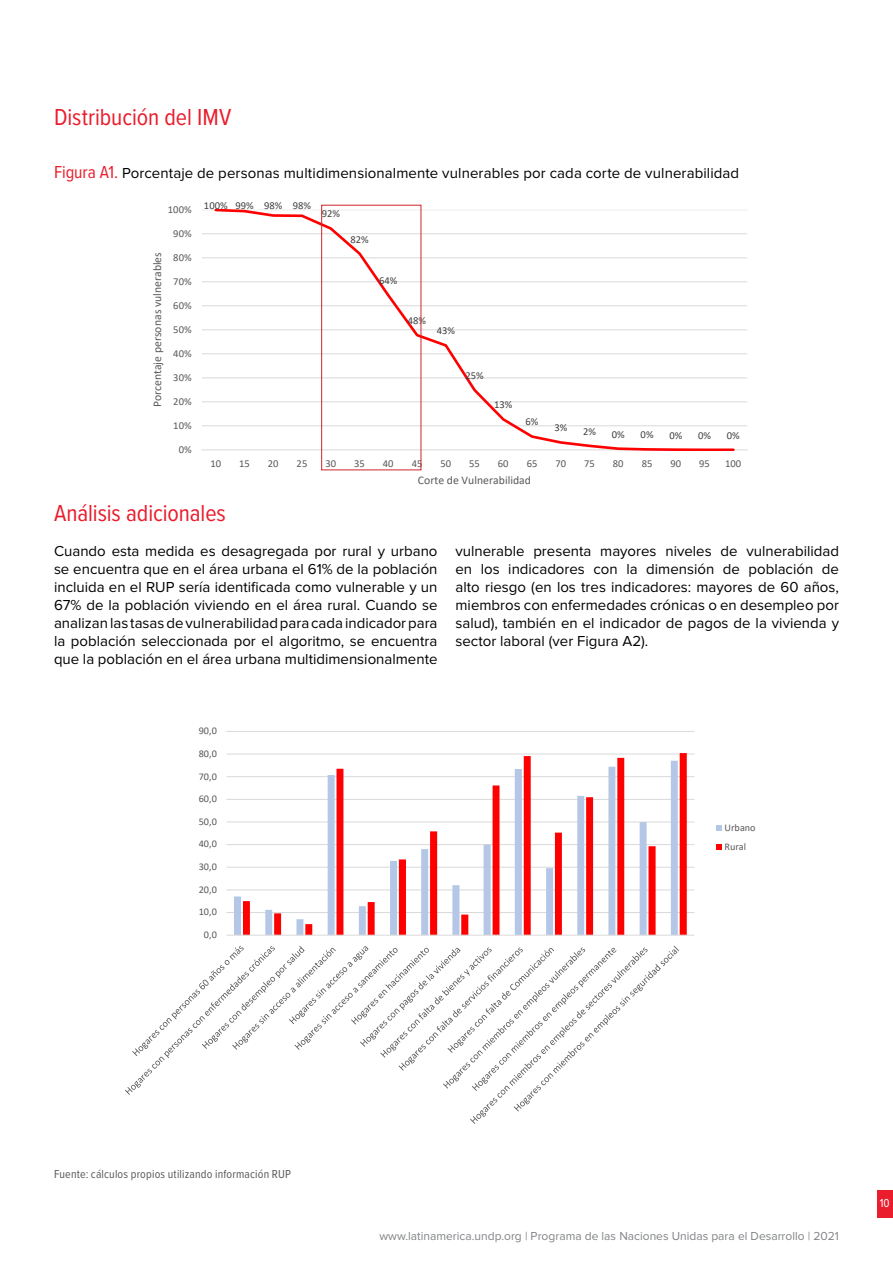
<style>
.page{position:relative;width:893px;height:1263px;background:#fff}
.page>*{position:absolute;margin:0;border:0;box-sizing:border-box;transform-origin:0 0}
.t1{font:24px "Proxima Nova Cond";letter-spacing:-.005em;color:#ea1d2d}
.t2{font:15px/18px "Proxima Nova";color:#000;text-align:justify}
.t3{font:12px "Proxima Nova";color:#808285}
.t4{font:12px "Proxima Nova Cond";letter-spacing:.015em;color:#58595b}
.t5{font:12px "Proxima Nova Cond";color:#fff}
.t6{font:11.7px "Calibri";color:#595959}
.t7{font:10.5px "Calibri";color:#595959}
.t8{font:10.5px "Calibri";color:#404040}
.t9{font:10.2px/19.2px "Calibri";color:#595959}
.s1{font-family:"Proxima Nova Cond";font-size:18px;color:#ea1d2d}
</style>
<div class="page">
<div style="left:877px;top:1190px;width:16px;height:27px;background:#ea1d2d"></div>
<hr style="left:226px;top:912px;width:468px;height:1px;background:#d9d9d9">
<hr style="left:226px;top:889px;width:468px;height:1px;background:#d9d9d9">
<hr style="left:226px;top:867px;width:468px;height:1px;background:#d9d9d9">
<hr style="left:226px;top:844px;width:468px;height:1px;background:#d9d9d9">
<hr style="left:226px;top:821px;width:468px;height:1px;background:#d9d9d9">
<hr style="left:226px;top:799px;width:468px;height:1px;background:#d9d9d9">
<hr style="left:226px;top:776px;width:468px;height:1px;background:#d9d9d9">
<hr style="left:226px;top:754px;width:468px;height:1px;background:#d9d9d9">
<hr style="left:226px;top:731px;width:468px;height:1px;background:#d9d9d9">
<svg style="left:234px;top:821px;width:9px;height:114px"></svg>
<svg style="left:243px;top:753px;width:444px;height:182px"></svg>
<hr style="left:226px;top:935px;width:468px;height:1px;background:#d9d9d9">
<svg style="left:126px;top:946px;width:553px;height:178px"></svg>
<svg style="left:716px;top:825px;width:6px;height:6px"></svg>
<svg style="left:716px;top:844px;width:6px;height:6px"></svg>
<svg style="left:201px;top:204px;width:547px;height:267px"></svg>
<div style="left:321px;top:205px;width:100px;height:265px;border:1px solid #d2232a"></div>
<h1 class="t1" style="left:54px;top:100px;width:179px">Distribución del IMV</h1>
<p class="t2" style="left:54px;top:165px;width:687px"><span class="s1">Figura A1.</span> Porcentaje de personas multidimensionalmente vulnerables por cada corte de vulnerabilidad</p>
<p class="t7" style="left:168px;top:202px;width:25px">100%</p>
<p class="t6" style="left:149px;top:407px;width:157px;rotate:-90deg">Porcentaje personas vulnerables</p>
<p class="t7" style="left:173px;top:226px;width:20px">90%</p>
<p class="t7" style="left:173px;top:250px;width:20px">80%</p>
<p class="t7" style="left:173px;top:274px;width:20px">70%</p>
<p class="t7" style="left:173px;top:298px;width:20px">60%</p>
<p class="t7" style="left:173px;top:322px;width:20px">50%</p>
<p class="t7" style="left:173px;top:346px;width:20px">40%</p>
<p class="t7" style="left:173px;top:370px;width:20px">30%</p>
<p class="t7" style="left:173px;top:394px;width:20px">20%</p>
<p class="t7" style="left:173px;top:418px;width:20px">10%</p>
<p class="t7" style="left:179px;top:442px;width:14px">0%</p>
<p class="t8" style="left:204px;top:198px;width:109px">100% 99% 98% 98%</p>
<p class="t8" style="left:322px;top:206px;width:20px">92%</p>
<p class="t8" style="left:350px;top:232px;width:20px">82%</p>
<p class="t8" style="left:379px;top:273px;width:20px">64%</p>
<p class="t8" style="left:408px;top:313px;width:20px">48%</p>
<p class="t8" style="left:437px;top:324px;width:20px">43%</p>
<p class="t8" style="left:465px;top:368px;width:20px">25%</p>
<p class="t8" style="left:494px;top:398px;width:20px">13%</p>
<p class="t8" style="left:526px;top:415px;width:14px">6%</p>
<p class="t8" style="left:554px;top:421px;width:14px">3%</p>
<p class="t8" style="left:583px;top:424px;width:14px">2%</p>
<p class="t8" style="left:612px;top:427px;width:14px">0%</p>
<p class="t8" style="left:641px;top:427px;width:14px">0%</p>
<p class="t8" style="left:669px;top:428px;width:14px">0%</p>
<p class="t8" style="left:698px;top:428px;width:14px">0%</p>
<p class="t8" style="left:727px;top:428px;width:14px">0%</p>
<p class="t7" style="left:210px;top:456px;width:12px">10</p>
<p class="t7" style="left:239px;top:456px;width:12px">15</p>
<p class="t7" style="left:268px;top:456px;width:12px">20</p>
<p class="t7" style="left:297px;top:456px;width:12px">25</p>
<p class="t7" style="left:325px;top:456px;width:12px">30</p>
<p class="t7" style="left:354px;top:456px;width:12px">35</p>
<p class="t7" style="left:383px;top:456px;width:12px">40</p>
<p class="t7" style="left:412px;top:456px;width:12px">45</p>
<p class="t7" style="left:440px;top:456px;width:12px">50</p>
<p class="t7" style="left:469px;top:456px;width:12px">55</p>
<p class="t7" style="left:498px;top:456px;width:12px">60</p>
<p class="t7" style="left:527px;top:456px;width:12px">65</p>
<p class="t7" style="left:555px;top:456px;width:12px">70</p>
<p class="t7" style="left:584px;top:456px;width:12px">75</p>
<p class="t7" style="left:613px;top:456px;width:12px">80</p>
<p class="t7" style="left:642px;top:456px;width:12px">85</p>
<p class="t7" style="left:670px;top:456px;width:12px">90</p>
<p class="t7" style="left:699px;top:456px;width:12px">95</p>
<p class="t7" style="left:725px;top:456px;width:18px">100</p>
<p class="t6" style="left:418px;top:472px;width:115px">Corte de Vulnerabilidad</p>
<h1 class="t1" style="left:54px;top:496px;width:173px">Análisis adicionales</h1>
<p class="t2" style="left:54px;top:543px;width:385px">Cuando esta medida es desagregada por rural y urbano se encuentra que en el área urbana el 61% de la población incluida en el RUP sería identificada como vulnerable y un 67% de la población viviendo en el área rural. Cuando se analizan las tasas de vulnerabilidad para cada indicador para la población seleccionada por el algoritmo, se encuentra que la población en el área urbana multidimensionalmente</p>
<p class="t2" style="left:455px;top:543px;width:385px">vulnerable presenta mayores niveles de vulnerabilidad en los indicadores con la dimensión de población de alto riesgo (en los tres indicadores: mayores de 60 años, miembros con enfermedades crónicas o en desempleo por salud), también en el indicador de pagos de la vivienda y sector laboral (ver Figura A2).</p>
<p class="t9" style="left:199px;top:721px;width:20px">90,0</p>
<p class="t9" style="left:199px;top:744px;width:20px">80,0</p>
<p class="t9" style="left:199px;top:766px;width:20px">70,0</p>
<p class="t9" style="left:199px;top:789px;width:20px">60,0</p>
<p class="t9" style="left:199px;top:811px;width:20px">50,0</p>
<p class="t9" style="left:199px;top:834px;width:20px">40,0</p>
<p class="t9" style="left:199px;top:857px;width:20px">30,0</p>
<p class="t9" style="left:199px;top:879px;width:20px">20,0</p>
<p class="t9" style="left:199px;top:902px;width:20px">10,0</p>
<p class="t9" style="left:204px;top:925px;width:14px">0,0</p>
<p class="t9" style="left:724px;top:818px;width:33px">Urbano<br>Rural</p>
<p class="t4" style="left:54px;top:1165px;width:239px">Fuente: cálculos propios utilizando información RUP</p>
<p class="t3" style="left:379px;top:1230px;width:461px">www.latinamerica.undp.org | Programa de las Naciones Unidas para el Desarrollo | 2021</p>
<p class="t5" style="left:880px;top:1194px;width:11px">10</p>
</div>
